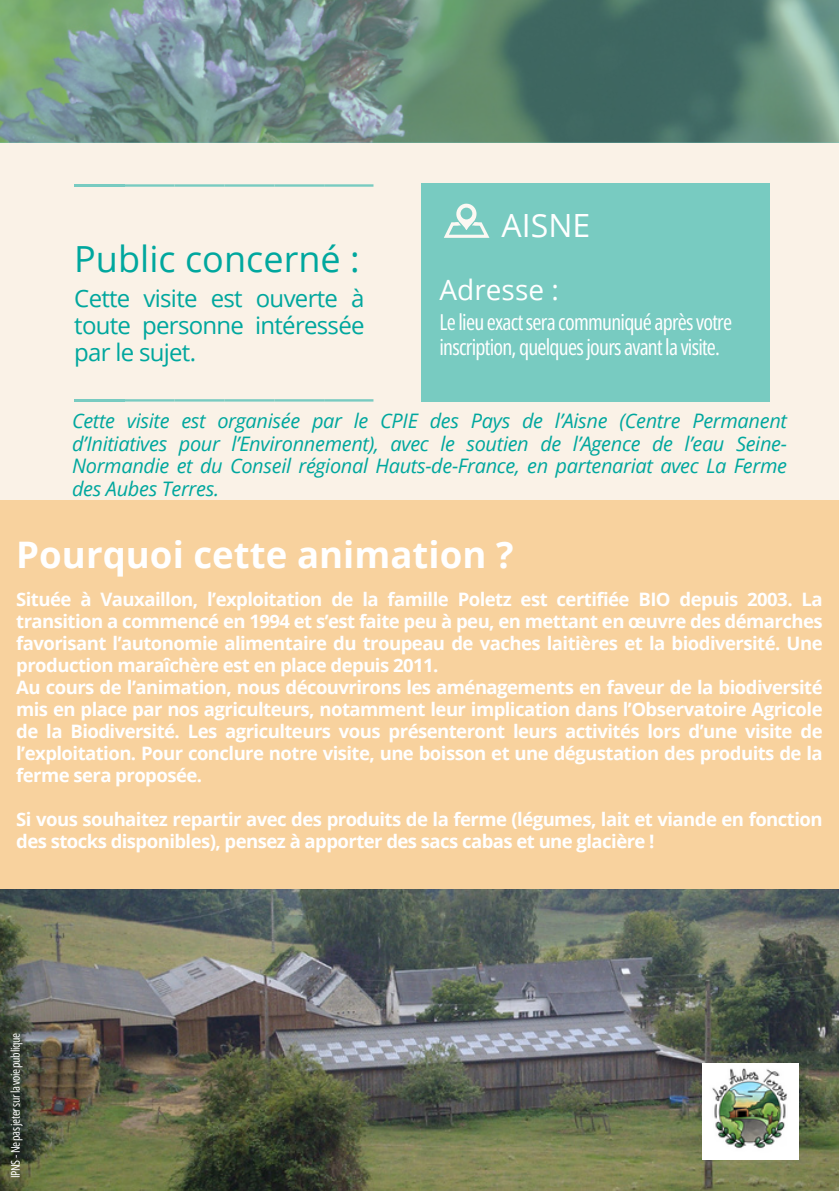
<style>
.page{position:relative;width:839px;height:1191px;background:#fff}
.page>*{position:absolute;margin:0;border:0;box-sizing:border-box;transform-origin:0 0}
.t1{font:700 36.6px "Open Sans";color:#fff}
.t2{font:36px "Open Sans";color:#00a79e}
.t3{font:32px "Open Sans";color:#fff}
.t4{font:28px "Open Sans";color:#fff}
.t5{font:24px/27px "Open Sans";letter-spacing:-.03em;color:#00a79e;text-align:justify}
.t6{font:22px/25.6px "Open Sans Condensed";letter-spacing:-.035em;color:#fff}
.t7{font:italic 20px/22.4px "Open Sans";letter-spacing:-.015em;color:#00a79e;text-align:justify}
.t8{font:700 18.6px/22px "Open Sans";letter-spacing:-.03em;color:#fff}
.t9{font:12px "Open Sans Condensed";letter-spacing:-.035em;color:#fff}
</style>
<div class="page">
<div style="left:0;top:0;width:838px;height:1191px;background:#faf2e7"></div>
<img style="left:0;top:889px;width:838px;height:302px">
<svg style="left:124px;top:184px;width:249px;height:3px"></svg>
<hr style="left:74px;top:184px;width:50px;height:3px;background:#00a79e">
<svg style="left:124px;top:399px;width:249px;height:3px"></svg>
<hr style="left:74px;top:399px;width:50px;height:3px;background:#00a79e">
<div style="left:0;top:500px;width:838px;height:389px;background:#f8d29e"></div>
<div style="left:422px;top:183px;width:347px;height:219px;background:#78cbc1"></div>
<svg style="left:444px;top:203px;width:45px;height:35px"></svg>
<img style="left:0;top:0;width:838px;height:143px">
<img style="left:702px;top:1063px;width:96px;height:96px">
<p class="t2" style="left:74px;top:234px;width:287px">Public concerné :</p>
<p class="t5" style="left:74px;top:284px;width:292px">Cette visite est ouverte à toute personne intéressée par le sujet.</p>
<h5 class="t3" style="left:501px;top:203px;width:90px">AISNE</h5>
<h1 class="t4" style="left:439px;top:270px;width:121px">Adresse :</h1>
<h1 class="t6" style="left:439px;top:308px;width:294px">Le lieu exactsera communiqué aprèsvotre inscription, quelquesjours avantla visite.</h1>
<h4 class="t7" style="left:72px;top:409px;width:716px">Cette visite est organisée par le CPIE des Pays de l’Aisne (Centre Permanent d’Initiatives pour l’Environnement), avec le soutien de l’Agence de l’eau Seine-Normandie et du Conseil régional Hauts-de-France, en partenariat avec La Ferme des Aubes Terres.</h4>
<h2 class="t1" style="left:16px;top:529px;width:498px">Pourquoi cette animation ?</h2>
<h3 class="t8" style="left:16px;top:588px;width:807px">Située à Vauxaillon, l’exploitation de la famille Poletz est certifiée BIO depuis 2003. La transition a commencé en 1994 et s’est faite peu à peu, en mettant en œuvre des démarches favorisant l’autonomie alimentaire du troupeau de vaches laitières et la biodiversité. Une production maraîchère est en place depuis 2011.<br>Au cours de l’animation, nous découvrirons les aménagements en faveur de la biodiversité mis en place par nos agriculteurs, notamment leur implication dans l’Observatoire Agricole de la Biodiversité. Les agriculteurs vous présenteront leurs activités lors d’une visite de l’exploitation. Pour conclure notre visite, une boisson et une dégustation des produits de la ferme sera proposée.</h3>
<h3 class="t8" style="left:16px;top:807px;width:807px">Si vous souhaitez repartir avec des produits de la ferme (légumes, lait et viande en fonction des stocks disponibles), pensez à apporter des sacs cabas et une glacière !</h3>
<h4 class="t9" style="left:7px;top:1178px;width:146px;rotate:-90deg">IPNS -Ne pasjetersurla voie publique</h4>
</div>
